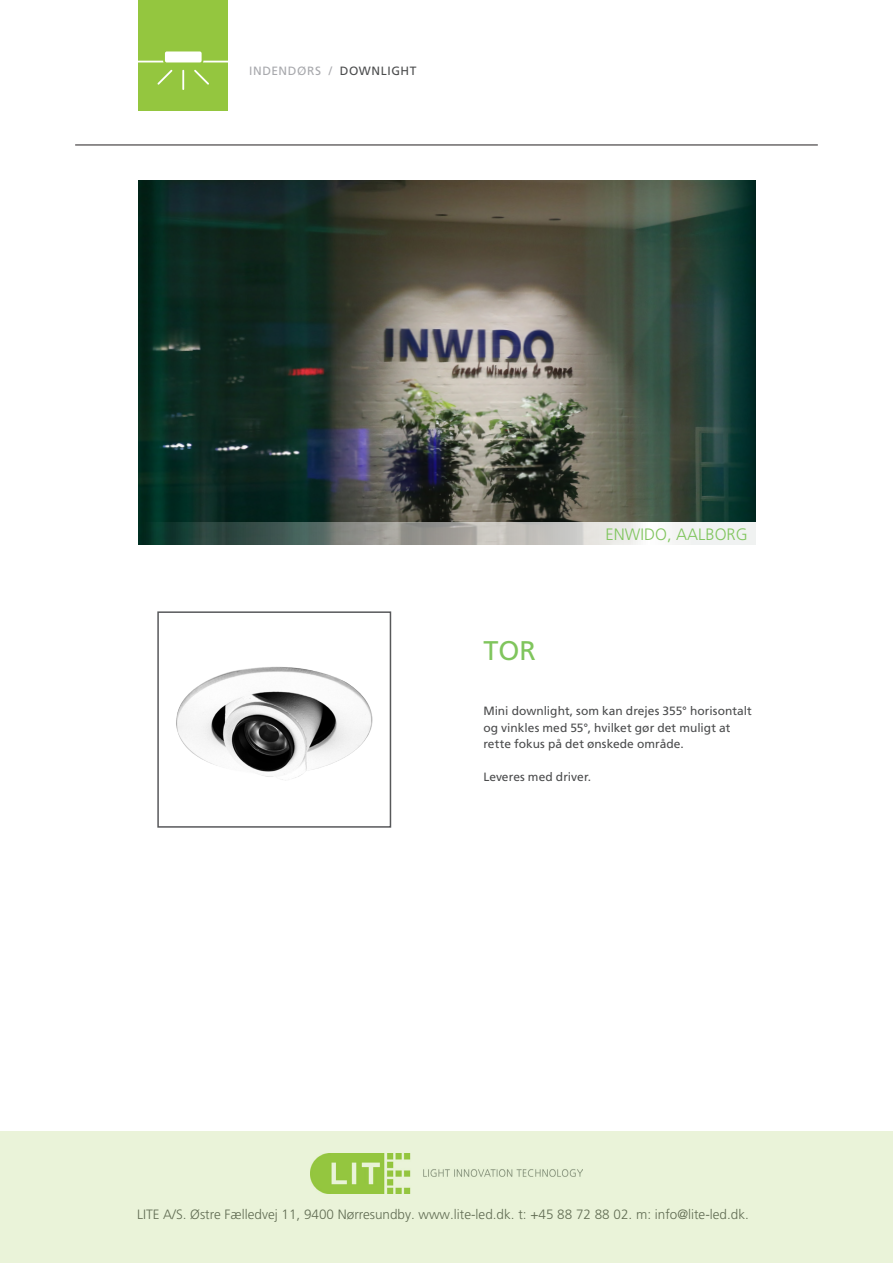
<style>
.page{position:relative;width:893px;height:1263px;background:#fff}
.page>*{position:absolute;margin:0;border:0;box-sizing:border-box;transform-origin:0 0}
.t1{font:27px "Frutiger LT Pro";color:#80c55d}
.t2{font:300 16.5px "Frutiger LT Pro";color:#80c55d}
.t3{font:300 13.5px "Frutiger LT Pro";color:#57585a}
.t4{font:12px/16.5px "Frutiger LT Pro";color:#4b4c4d}
.t5{font:12px "Frutiger LT Pro";letter-spacing:.045em;color:#a8a9ad}
.s1{color:#4b4c4d}
</style>
<div class="page">
<img style="left:139px;top:181px;width:617px;height:341px">
<div style="left:157px;top:611px;width:234px;height:217px;border:2px solid #57585a"></div>
<div style="left:0;top:1131px;width:893px;height:132px;background:#eaf3d9"></div>
<svg style="left:139px;top:522px;width:617px;height:23px"></svg>
<hr style="left:75px;top:145px;width:743px;height:1px;background:#231f20">
<div style="left:139px;top:0;width:89px;height:111px;background:#94c63f"></div>
<hr style="left:182px;top:70px;width:2px;height:20px;background:#fff">
<svg style="left:157px;top:70px;width:15px;height:15px"></svg>
<svg style="left:194px;top:70px;width:15px;height:15px"></svg>
<svg style="left:139px;top:61px;width:25px;height:1px"></svg>
<svg style="left:203px;top:61px;width:25px;height:1px"></svg>
<div style="left:165px;top:51px;width:37px;height:11px;background:#fff;border-radius:2px"></div>
<img style="left:176px;top:666px;width:197px;height:114px">
<p class="t5" style="left:249px;top:64px;width:169px">INDENDØRS / <span class="s1">DOWNLIGHT</span></p>
<p class="t1" style="left:483px;top:634px;width:54px">TOR</p>
<p class="t2" style="left:606px;top:524px;width:144px">ENWIDO, AALBORG</p>
<p class="t4" style="left:483px;top:703px;width:270px">Mini downlight, som kan drejes 355° horisontalt og vinkles med 55°, hvilket gør det muligt at rette fokus på det ønskede område.</p>
<p class="t4" style="left:483px;top:769px;width:109px">Leveres med driver.</p>
<p class="t3" style="left:137px;top:1206px;width:613px">LITE A/S. Østre Fælledvej 11, 9400 Nørresundby. www.lite-led.dk. t: +45 88 72 88 02. m: info@lite-led.dk.</p>
</div>
